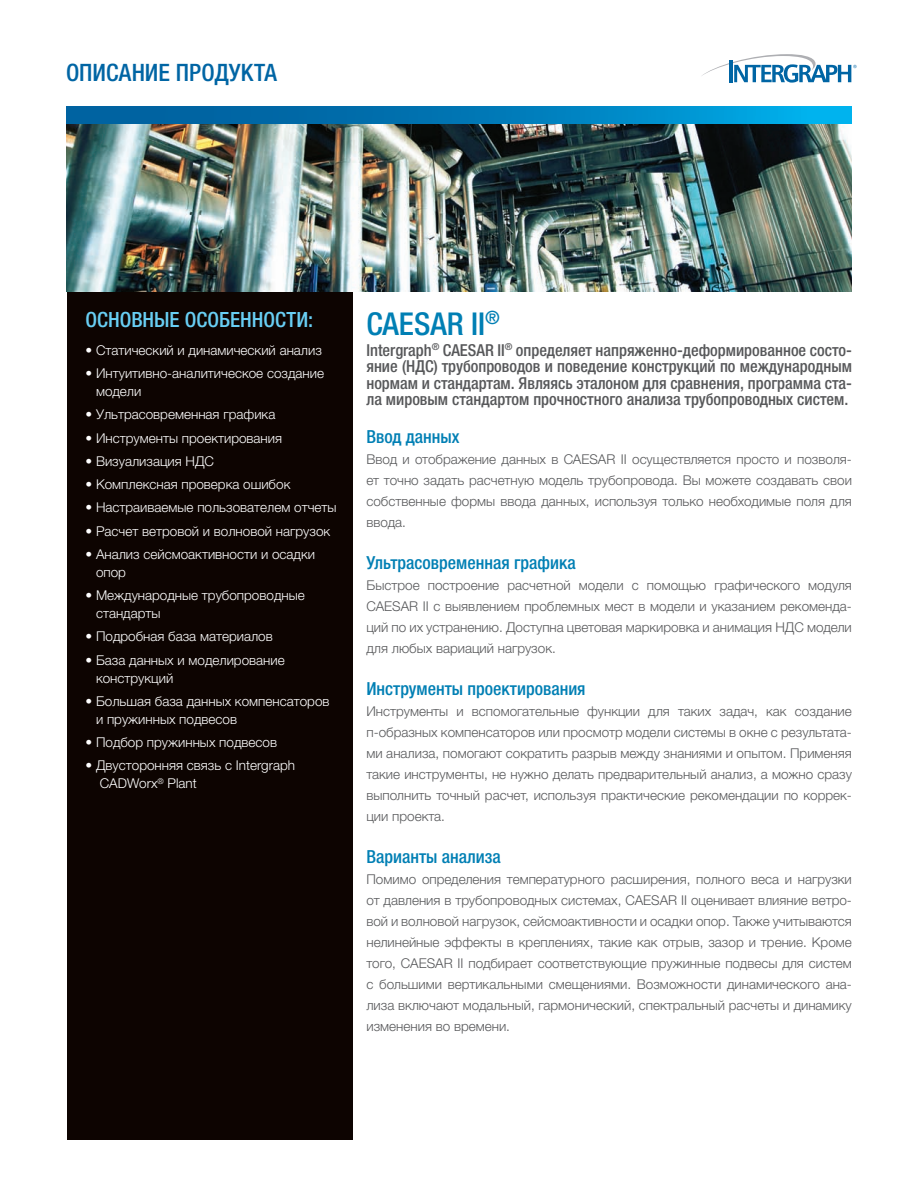
<style>
.page{position:relative;width:918px;height:1188px;background:#fff}
.page>*{position:absolute;margin:0;border:0;box-sizing:border-box;transform-origin:0 0}
.TITLE_HEADLINE_BLUE{font:500 condensed 31.5px "Helvetica Neue LTW1 G";color:#007fb4}
.FLYER_TITLE{font:500 condensed 24px "Helvetica Neue LTW1 G";color:#0065a4}
.CALLOUT_HEADLINE{font:500 condensed 21px "Helvetica Neue LTW1 G";color:#68cef3}
.SUBHEAD_2{font:500 condensed 18px "Helvetica Neue LTW1 G";color:#007fb4}
.TITLE_SUBHEAD_GREY{font:500 condensed 16.5px/16.5px "Helvetica Neue LTW1 G";color:#57585a;text-align:justify}
.BODY_COPY{font:300 13.5px/21px "Helvetica Neue LTW1 G";color:#57585a;text-align:justify}
.BULLETS_CALLOUT{font:300 13.5px/18px "Helvetica Neue LTW1 G";color:#fff}
</style>
<div class="page">
<svg style="left:702px;top:54px;width:155px;height:29px"></svg>
<div style="left:68px;top:291px;width:285px;height:848px;background:#0d0401"></div>
<img style="left:66px;top:123px;width:785px;height:168px">
<svg style="left:66px;top:107px;width:785px;height:16px"></svg>
<p class="FLYER_TITLE" style="left:66px;top:58px;width:212px">ОПИСАНИЕ ПРОДУКТА</p>
<p class="CALLOUT_HEADLINE" style="left:86px;top:307px;width:229px">ОСНОВНЫЕ ОСОБЕННОСТИ:</p>
<p class="BULLETS_CALLOUT" style="left:86px;top:341px;width:238px">• Статический и динамический анализ</p>
<p class="BULLETS_CALLOUT" style="left:96px;top:364px;width:230px;text-indent:-10px">• Интуитивно-аналитическое создание модели</p>
<p class="BULLETS_CALLOUT" style="left:85px;top:405px;width:191px">• Ультрасовременная графика</p>
<p class="BULLETS_CALLOUT" style="left:86px;top:429px;width:198px">• Инструменты проектирования</p>
<p class="BULLETS_CALLOUT" style="left:86px;top:452px;width:130px">• Визуализация НДС</p>
<p class="BULLETS_CALLOUT" style="left:86px;top:475px;width:206px">• Комплексная проверка ошибок</p>
<p class="BULLETS_CALLOUT" style="left:86px;top:498px;width:253px">• Настраиваемые пользователем отчеты</p>
<p class="BULLETS_CALLOUT" style="left:86px;top:522px;width:246px">• Расчет ветровой и волновой нагрузок</p>
<p class="BULLETS_CALLOUT" style="left:96px;top:545px;width:221px;text-indent:-10px">• Анализ сейсмоактивности и осадки опор</p>
<p class="BULLETS_CALLOUT" style="left:96px;top:586px;width:210px;text-indent:-11px">• Международные трубопроводные стандарты</p>
<p class="BULLETS_CALLOUT" style="left:85px;top:627px;width:189px">• Подробная база материалов</p>
<p class="BULLETS_CALLOUT" style="left:96px;top:651px;width:190px;text-indent:-10px">• База данных и моделирование конструкций</p>
<p class="BULLETS_CALLOUT" style="left:96px;top:692px;width:235px;text-indent:-11px">• Большая база данных компенсаторов и пружинных подвесов</p>
<p class="BULLETS_CALLOUT" style="left:86px;top:733px;width:193px">• Подбор пружинных подвесов</p>
<p class="BULLETS_CALLOUT" style="left:100px;top:756px;width:197px;text-indent:-14px">• Двусторонняя связь с Intergraph<br>CADWorx<sup>®</sup> Plant</p>
<p class="TITLE_HEADLINE_BLUE" style="left:366px;top:304px;width:135px">CAESAR II<sup>®</sup></p>
<p class="TITLE_SUBHEAD_GREY" style="left:366px;top:342px;width:487px">Intergraph<sup>®</sup> CAESAR II<sup>®</sup> определяет напряженно-деформированное состо&shy;яние (НДС) трубопроводов и поведение конструкций по международным нормам и стандартам. Являясь эталоном для сравнения, программа ста&shy;ла мировым стандартом прочностного анализа трубопроводных систем.</p>
<p class="SUBHEAD_2" style="left:366px;top:426px;width:95px">Ввод данных</p>
<p class="BODY_COPY" style="left:366px;top:448px;width:487px">Ввод и отображение данных в CAESAR II осуществляется просто и позволя&shy;ет точно задать расчетную модель трубопровода. Вы можете создавать свои собственные формы ввода данных, используя только необходимые поля для ввода.</p>
<p class="SUBHEAD_2" style="left:366px;top:552px;width:211px">Ультрасовременная графика</p>
<p class="BODY_COPY" style="left:366px;top:574px;width:487px">Быстрое построение расчетной модели с помощью графического модуля CAESAR II с выявлением проблемных мест в модели и указанием рекоменда&shy;ций по их устранению. Доступна цветовая маркировка и анимация НДС модели для любых вариаций нагрузок.</p>
<p class="SUBHEAD_2" style="left:366px;top:678px;width:221px">Инструменты проектирования</p>
<p class="BODY_COPY" style="left:366px;top:700px;width:487px">Инструменты и вспомогательные функции для таких задач, как создание п-образных компенсаторов или просмотр модели системы в окне с результата&shy;ми анализа, помогают сократить разрыв между знаниями и опытом. Применяя такие инструменты, не нужно делать предварительный анализ, а можно сразу выполнить точный расчет, используя практические рекомендации по коррек&shy;ции проекта.</p>
<p class="SUBHEAD_2" style="left:366px;top:846px;width:136px">Варианты анализа</p>
<p class="BODY_COPY" style="left:366px;top:868px;width:487px">Помимо определения температурного расширения, полного веса и нагрузки от давления в трубопроводных системах, CAESAR II оценивает влияние ветро&shy;вой и волновой нагрузок, сейсмоактивности и осадки опор. Также учитываются нелинейные эффекты в креплениях, такие как отрыв, зазор и трение. Кроме того, CAESAR II подбирает соответствующие пружинные подвесы для систем с большими вертикальными смещениями. Возможности динамического ана&shy;лиза включают модальный, гармонический, спектральный расчеты и динамику изменения во времени.</p>
</div>
